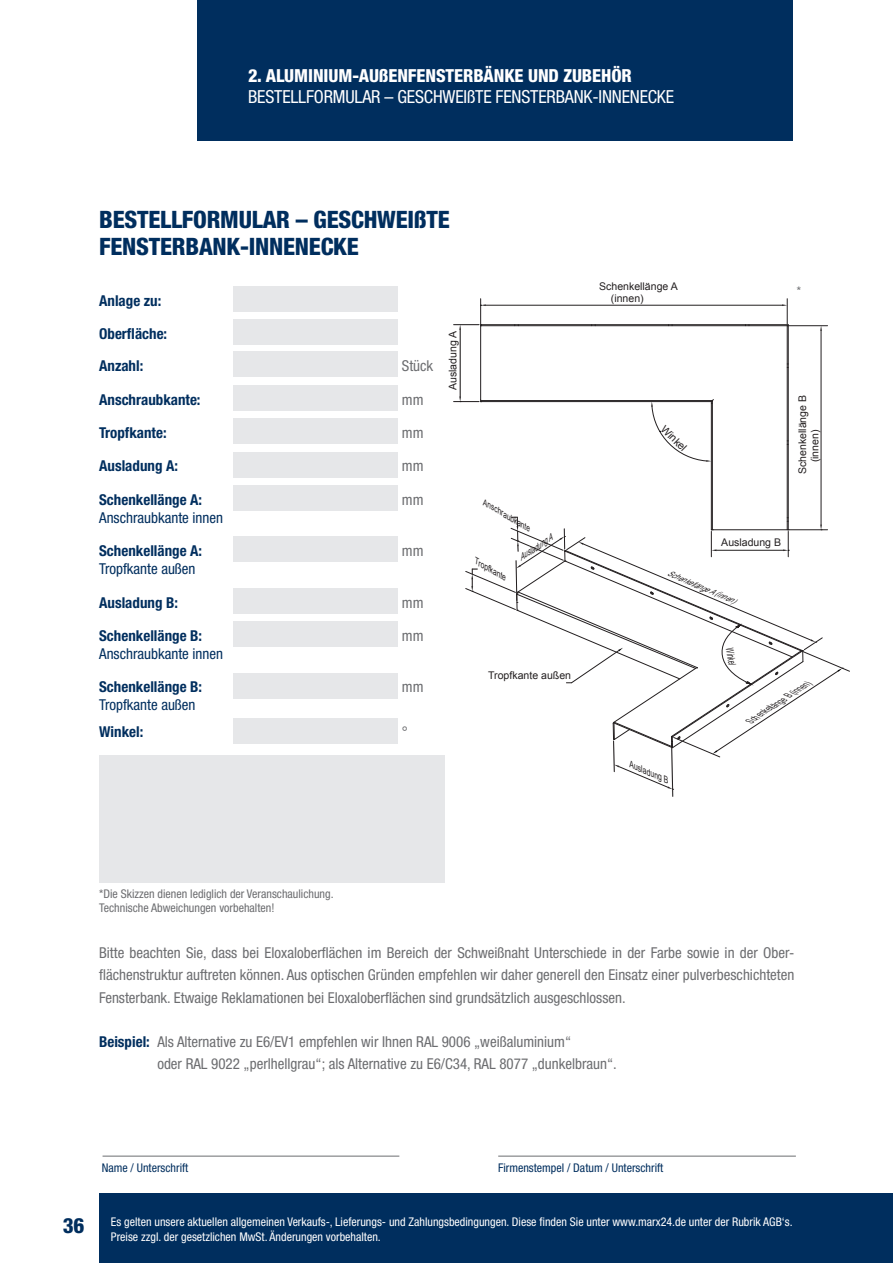
<style>
.page{position:relative;width:893px;height:1263px;background:#fff}
.page>*{position:absolute;margin:0;border:0;box-sizing:border-box;transform-origin:0 0}
.t1{font:800 condensed 24px/27px "Helvetica Neue LT Std";letter-spacing:-.01em;color:#002e5e}
.t2{font:800 condensed 21px "Helvetica Neue LT Std";color:#002e5e}
.t3{font:condensed 18px "Helvetica Neue LT Std";letter-spacing:-.01em;color:#fff}
.t4{font:800 condensed 18px "Helvetica Neue LT Std";letter-spacing:-.005em;color:#fff}
.t5{font:condensed 15px/22.2px "Helvetica Neue LT Std";color:#6c6d70;text-align:justify}
.t6{font:700 condensed 15px/32.7px "Helvetica Neue LT Std";color:#002e5e}
.t7{font:condensed 15px "Helvetica Neue LT Std";color:#002e5e}
.t8{font:condensed 12px/15px "Helvetica Neue LT Std";color:#fff}
.t9{font:condensed 12px/14.4px "Helvetica Neue LT Std";color:#6c6d70}
.t10{font:condensed 12px "Helvetica Neue LT Std";color:#002e5e}
.t11{font:10.5px/12.3px "Arial";color:#231f20}
.t12{font:10.5px "Arial";color:#231f20;scale:.54 1}
.t13{font:italic 9px "Arial";color:#231f20;scale:.84 1}
.t14{font:italic 9px "Arial";color:#231f20;scale:.76 1}
.t15{font:italic 8.85px "Arial";color:#231f20;scale:.76 1}
.t16{font:italic 8.55px "Arial";color:#231f20;scale:.88 1}
.t17{font:italic 8.4px "Arial";color:#231f20;scale:.88 1}
.t18{font:italic 8.1px "Arial";color:#231f20;scale:.84 1}
.s1{font-weight:700;color:#002e5e}
</style>
<div class="page">
<div style="left:99px;top:1194px;width:794px;height:69px;background:#002e5e"></div>
<div style="left:198px;top:0;width:595px;height:140px;background:#002e5e"></div>
<div style="left:233px;top:286px;width:165px;height:26px;background:#e6e7e9"></div>
<div style="left:233px;top:319px;width:165px;height:26px;background:#e6e7e9"></div>
<div style="left:233px;top:352px;width:165px;height:25px;background:#e6e7e9"></div>
<div style="left:233px;top:385px;width:165px;height:26px;background:#e6e7e9"></div>
<div style="left:233px;top:418px;width:165px;height:26px;background:#e6e7e9"></div>
<div style="left:233px;top:452px;width:165px;height:25px;background:#e6e7e9"></div>
<div style="left:233px;top:485px;width:165px;height:26px;background:#e6e7e9"></div>
<div style="left:233px;top:537px;width:165px;height:25px;background:#e6e7e9"></div>
<div style="left:233px;top:588px;width:165px;height:25px;background:#e6e7e9"></div>
<div style="left:233px;top:621px;width:165px;height:26px;background:#e6e7e9"></div>
<div style="left:233px;top:673px;width:165px;height:25px;background:#e6e7e9"></div>
<div style="left:233px;top:718px;width:165px;height:25px;background:#e6e7e9"></div>
<div style="left:99px;top:756px;width:346px;height:127px;background:#e6e7e9"></div>
<hr style="left:711px;top:402px;width:1px;height:128px;background:#231f20">
<hr style="left:481px;top:401px;width:230px;height:1px;background:#231f20">
<hr style="left:480px;top:326px;width:1px;height:73px;background:#231f20">
<hr style="left:787px;top:326px;width:1px;height:204px;background:#231f20">
<hr style="left:481px;top:325px;width:306px;height:1px;background:#231f20">
<hr style="left:788px;top:325px;width:1px;height:205px;background:#231f20">
<hr style="left:481px;top:324px;width:307px;height:1px;background:#231f20">
<hr style="left:712px;top:401px;width:1px;height:129px;background:#231f20">
<hr style="left:481px;top:400px;width:231px;height:1px;background:#231f20">
<hr style="left:460px;top:330px;width:1px;height:66px;background:#231f20">
<hr style="left:789px;top:325px;width:38px;height:1px;background:#231f20">
<hr style="left:821px;top:331px;width:1px;height:194px;background:#231f20">
<hr style="left:486px;top:305px;width:296px;height:1px;background:#231f20">
<svg style="left:782px;top:299px;width:6px;height:27px"></svg>
<svg style="left:454px;top:299px;width:32px;height:31px"></svg>
<svg style="left:651px;top:399px;width:63px;height:63px"></svg>
<svg style="left:454px;top:396px;width:28px;height:6px"></svg>
<svg style="left:466px;top:517px;width:384px;height:279px"></svg>
<hr style="left:103px;top:1156px;width:296px;height:1px;background:#6c6d70">
<hr style="left:498px;top:1156px;width:298px;height:1px;background:#6c6d70">
<p class="t4" style="left:248px;top:64px;width:385px">2. ALUMINIUM-AUSENFENSTERBÄNKE UND ZUBEHÖR</p>
<p class="t3" style="left:248px;top:86px;width:428px">BESTELLFORMULAR – GESCHWEISTE FENSTERBANK-INNENECKE</p>
<h1 class="t1" style="left:99px;top:205px;width:352px">BESTELLFORMULAR – GESCHWEISTE<br>FENSTERBANK-INNENECKE</h1>
<p class="t6" style="left:99px;top:284px;width:70px">Anlage zu:<br>Oberfläche:<br>Anzahl:</p>
<p class="t5" style="left:402px;top:355px;width:33px">Stück</p>
<p class="t6" style="left:99px;top:383px;width:103px">Anschraubkante:</p>
<p class="t5" style="left:402px;top:388px;width:23px">mm</p>
<p class="t6" style="left:99px;top:416px;width:69px">Tropfkante:</p>
<p class="t5" style="left:402px;top:421px;width:23px">mm</p>
<p class="t6" style="left:99px;top:449px;width:80px">Ausladung A:</p>
<p class="t5" style="left:402px;top:455px;width:23px">mm</p>
<p class="t6" style="left:99px;top:483px;width:105px">Schenkellänge A:</p>
<p class="t5" style="left:402px;top:488px;width:23px">mm</p>
<p class="t7" style="left:99px;top:509px;width:125px">Anschraubkante innen</p>
<p class="t6" style="left:99px;top:534px;width:105px">Schenkellänge A:</p>
<p class="t5" style="left:402px;top:540px;width:23px">mm</p>
<p class="t7" style="left:99px;top:560px;width:98px">Tropfkante außen</p>
<p class="t6" style="left:99px;top:586px;width:80px">Ausladung B:</p>
<p class="t5" style="left:402px;top:591px;width:23px">mm</p>
<p class="t6" style="left:99px;top:619px;width:105px">Schenkellänge B:</p>
<p class="t5" style="left:402px;top:624px;width:23px">mm</p>
<p class="t7" style="left:99px;top:645px;width:125px">Anschraubkante innen</p>
<p class="t6" style="left:99px;top:670px;width:105px">Schenkellänge B:</p>
<p class="t5" style="left:402px;top:676px;width:23px">mm</p>
<p class="t7" style="left:99px;top:696px;width:98px">Tropfkante außen</p>
<p class="t6" style="left:99px;top:715px;width:46px">Winkel:</p>
<p class="t5" style="left:402px;top:721px;width:7px">°</p>
<p class="t11" style="left:447px;top:390px;width:61px;rotate:-90deg">Ausladung A</p>
<p class="t17" style="left:487px;top:498px;width:63px;rotate:30deg">Anschraubkante</p>
<p class="t14" style="left:516px;top:553px;width:52px;rotate:-33deg">Ausladung A</p>
<p class="t16" style="left:479px;top:556px;width:42px;rotate:30deg">Tropfkante</p>
<p class="t11" style="left:488px;top:670px;width:84px">Tropfkante außen</p>
<p class="t11" style="left:611px;top:280px;width:68px;text-indent:-12px">Schenkellänge A (innen)</p>
<p class="t9" style="left:797px;top:283px;width:6px">*</p>
<p class="t11" style="left:667px;top:423px;width:33px;rotate:45deg">Winkel</p>
<p class="t11" style="left:796px;top:462px;width:69px;text-indent:-12px;rotate:-90deg">Schenkellänge B (innen)</p>
<p class="t11" style="left:721px;top:537px;width:61px">Ausladung B</p>
<p class="t18" style="left:670px;top:568px;width:88px;rotate:23deg">Schenkellänge A (innen)</p>
<p class="t12" style="left:736px;top:646px;width:33px;rotate:80deg">Winkel</p>
<p class="t13" style="left:633px;top:759px;width:52px;rotate:23deg">Ausladung B</p>
<p class="t15" style="left:746px;top:716px;width:98px;rotate:-33deg">Schenkellänge B (innen)</p>
<p class="t9" style="left:99px;top:886px;width:236px">*Die Skizzen dienen lediglich der Veranschaulichung.<br>Technische Abweichungen vorbehalten!</p>
<p class="t5" style="left:99px;top:941px;width:697px">Bitte beachten Sie, dass bei Eloxaloberflächen im Bereich der Schweißnaht Unterschiede in der Farbe sowie in der Ober&shy;flächenstruktur auftreten können. Aus optischen Gründen empfehlen wir daher generell den Einsatz einer pulverbeschichteten Fensterbank. Etwaige Reklamationen bei Eloxaloberflächen sind grundsätzlich ausgeschlossen.</p>
<p class="t5" style="left:157px;top:1030px;width:461px;text-indent:-58px"><span class="s1">Beispiel:</span> Als Alternative zu E6/EV1 empfehlen wir Ihnen RAL 9006 „weißaluminium“<br>oder RAL 9022 „perlhellgrau“; als Alternative zu E6/C34, RAL 8077 „dunkelbraun“.</p>
<h2 class="t2" style="left:63px;top:1213px;width:23px">36</h2>
<p class="t10" style="left:102px;top:1161px;width:88px">Name / Unterschrift</p>
<p class="t10" style="left:498px;top:1160px;width:167px">Firmenstempel / Datum / Unterschrift</p>
<p class="t8" style="left:111px;top:1214px;width:683px">Es gelten unsere aktuellen allgemeinen Verkaufs-, Lieferungs- und Zahlungsbedingungen. Diese finden Sie unter www.marx24.de unter der Rubrik AGB‘s.<br>Preise zzgl. der gesetzlichen MwSt. Änderungen vorbehalten.</p>
</div>
